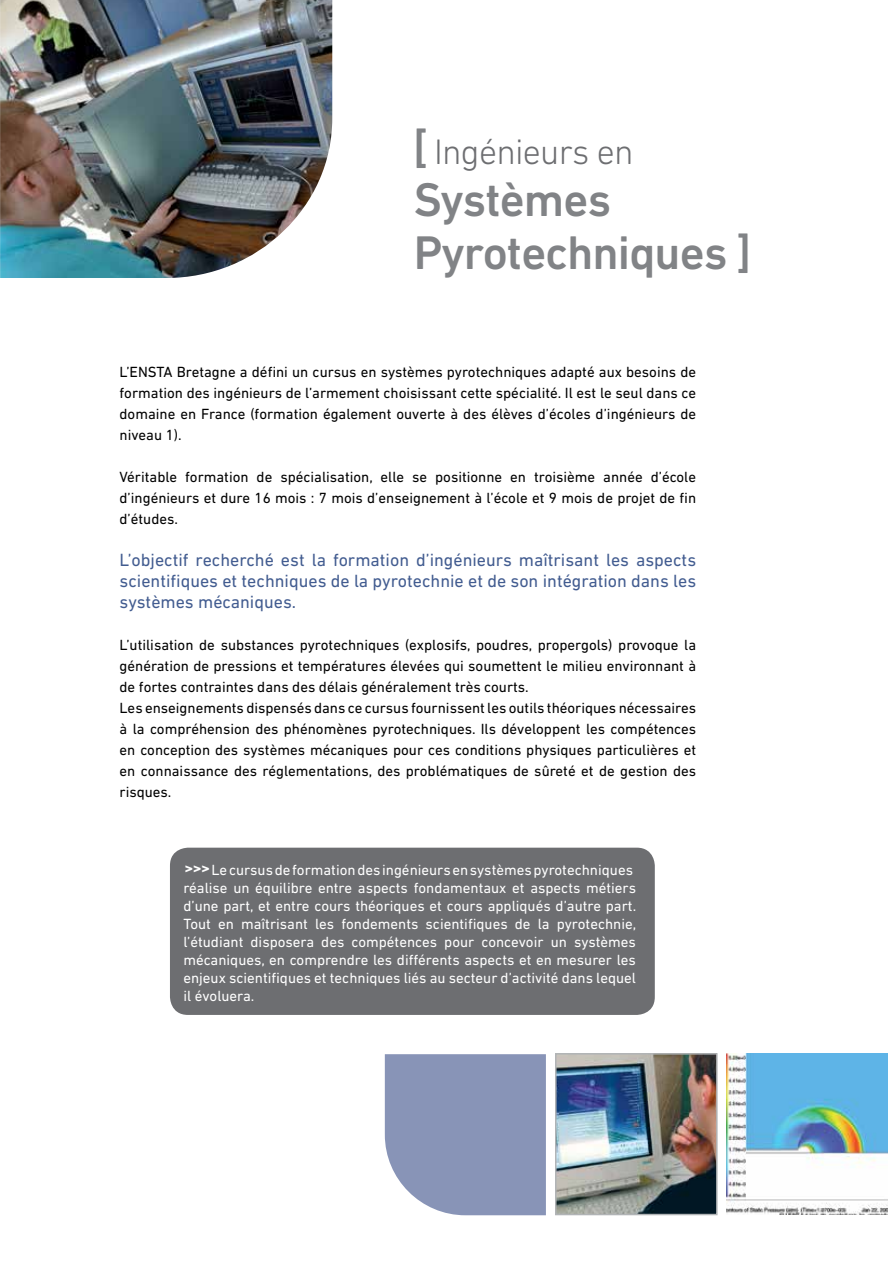
<style>
.page{position:relative;width:893px;height:1263px;background:#fff}
.page>*{position:absolute;margin:0;border:0;box-sizing:border-box;transform-origin:0 0}
.t1{font:500 48px/52.5px "DIN Next LT Pro";letter-spacing:-.02em;color:#818386}
.t2{font:300 36px "DIN Next LT Pro";letter-spacing:-.02em;color:#6d6e71}
.t3{font:18px/21px "DIN Next LT Pro";color:#425c90;text-align:justify}
.t4{font:15px/21px "DIN Next LT Pro";color:#000;text-align:justify}
.t5{font:15px/18px "DIN Next LT Pro";color:#fff}
.s1{font-weight:500;font-size:48px;color:#818386}
.s2{font-weight:700}
</style>
<div class="page">
<div style="left:385px;top:1054px;width:161px;height:161px;background:#8894b7"></div>
<img style="left:558px;top:1056px;width:157px;height:156px">
<div style="left:555px;top:1053px;width:163px;height:162px;border:2px solid #b1b4b6"></div>
<img style="left:727px;top:1054px;width:161px;height:160px">
<img style="left:0;top:0;width:332px;height:278px">
<div style="left:170px;top:848px;width:485px;height:167px;background:#6d6e71;border-radius:18px"></div>
<h2 class="t2" style="left:414px;top:131px;width:221px"><span class="s1">[</span> Ingénieurs en</h2>
<h1 class="t1" style="left:414px;top:173px;width:338px">Systèmes<br>Pyrotechniques ]</h1>
<p class="t4" style="left:120px;top:361px;width:578px">L’ENSTA Bretagne a défini un cursus en systèmes pyrotechniques adapté aux besoins de formation des ingénieurs de l’armement choisissant cette spécialité. Il est le seul dans ce domaine en France (formation également ouverte à des élèves d’écoles d’ingénieurs de niveau 1).</p>
<p class="t4" style="left:120px;top:466px;width:578px">Véritable formation de spécialisation, elle se positionne en troisième année d’école d’ingénieurs et dure 16 mois : 7 mois d’enseignement à l’école et 9 mois de projet de fin d’études.</p>
<p class="t3" style="left:120px;top:549px;width:578px">L’objectif recherché est la formation d’ingénieurs maîtrisant les aspects scientifiques et techniques de la pyrotechnie et de son intégration dans les systèmes mécaniques.</p>
<p class="t4" style="left:120px;top:634px;width:578px;text-align:left">L’utilisation de substances pyrotechniques (explosifs, poudres, propergols) provoque la génération de pressions et températures élevées qui soumettent le milieu environnant à de fortes contraintes dans des délais généralement très courts.<br>Les enseignements dispensés dans ce cursus fournissent les outils théoriques nécessaires à la compréhension des phénomènes pyrotechniques. Ils développent les compétences en conception des systèmes mécaniques pour ces conditions physiques particulières et en connaissance des réglementations, des problématiques de sûreté et de gestion des risques.</p>
<p class="t5" style="left:183px;top:860px;width:454px"><span class="s2">&gt;&gt;&gt;</span> Le cursus de formation des ingénieurs en systèmes pyrotechniques réalise un équilibre entre aspects fondamentaux et aspects métiers d’une part, et entre cours théoriques et cours appliqués d’autre part.<br>Tout en maîtrisant les fondements scientifiques de la pyrotechnie, l’étudiant disposera des compétences pour concevoir un systèmes mécaniques, en comprendre les différents aspects et en mesurer les enjeux scientifiques et techniques liés au secteur d’activité dans lequel il évoluera.</p>
</div>
